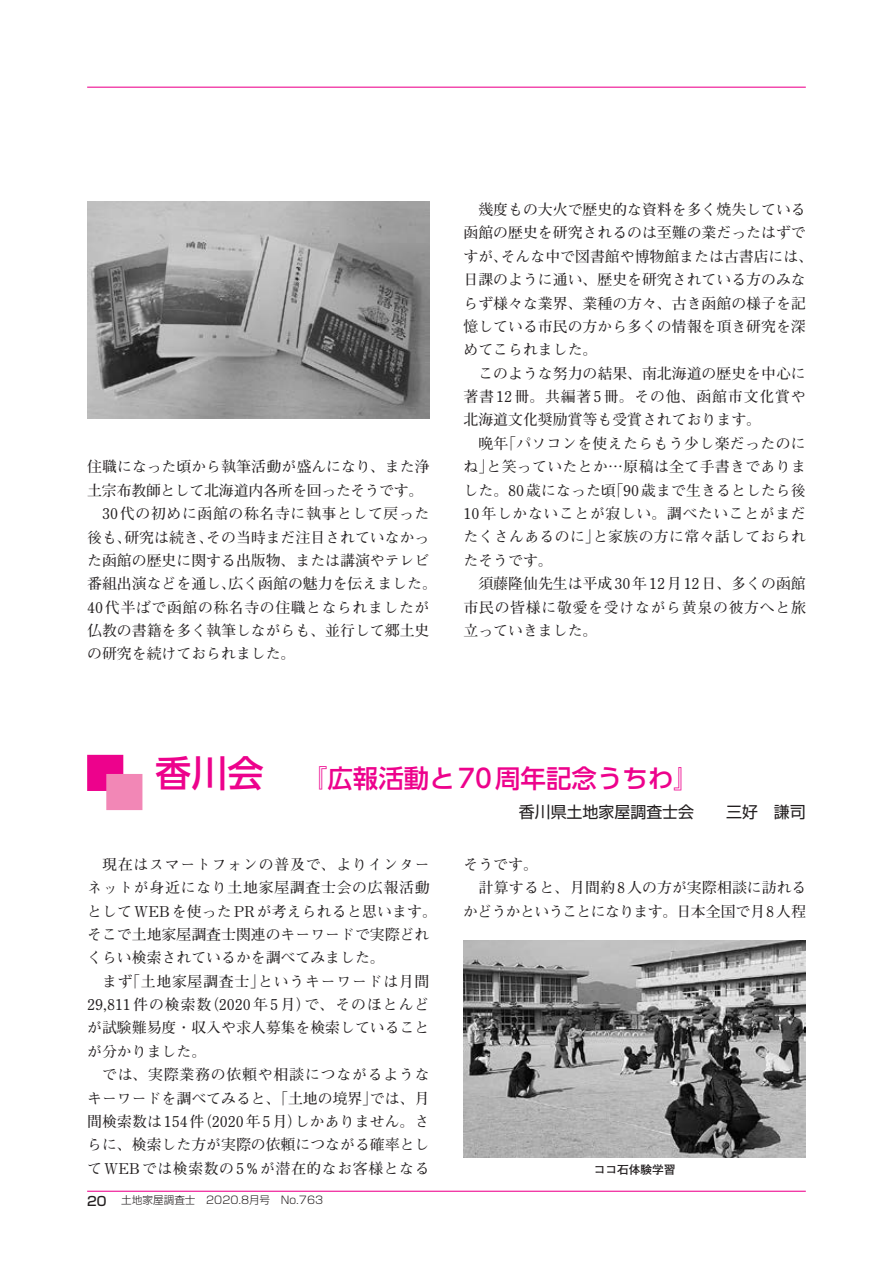
<style>
.page{position:relative;width:893px;height:1263px;background:#fff}
.page>*{position:absolute;margin:0;border:0;box-sizing:border-box;transform-origin:0 0}
.t1{font:500 25.5px "UD Shin Go Pr 6 N";color:#ed028c}
.t2{font:15.9px "Shin Go Pr 6 N";color:#231f20}
.t3{font:700 14.85px/23.4px "Futo Min A101 Pr 6 N";color:#231f20;text-align:justify}
.t4{font:700 14.85px "Futo Min A101 Pr 6 N";letter-spacing:.04em;color:#231f20}
.t5{font:700 14.85px "Futo Min A101 Pr 6 N";letter-spacing:-.035em;color:#231f20}
.t6{font:700 11.7px "Futo Go B101 Pr 6 N";color:#231f20}
.t7{font:300 10.65px "Shin Go Pr 6 N";color:#231f20}
.s1{font-size:36.15px}
.s2{font-weight:500;font-size:12.75px}
</style>
<div class="page">
<hr style="left:87px;top:1191px;width:719px;height:1px;background:#ed028c">
<hr style="left:87px;top:87px;width:719px;height:1px;background:#ed028c">
<div style="left:87px;top:755px;width:36px;height:36px;background:#ed028c"></div>
<div style="left:106px;top:774px;width:36px;height:36px;background:#f287b6"></div>
<img style="left:87px;top:202px;width:342px;height:217px">
<img style="left:464px;top:941px;width:342px;height:217px">
<p class="t3" style="left:87px;top:454px;width:344px">住職になった頃から執筆活動が盛んになり、また浄</p>
<p class="t3" style="left:87px;top:478px;width:338px">土宗布教師として北海道内各所を回ったそうです。</p>
<p class="t4" style="left:102px;top:502px;width:329px">30代の初めに函館の称名寺に執事として戻った</p>
<p class="t3" style="left:87px;top:525px;width:344px">後も、研究は続き、その当時まだ注目されていなかっ</p>
<p class="t3" style="left:87px;top:548px;width:344px">た函館の歴史に関する出版物、または講演やテレビ</p>
<p class="t3" style="left:87px;top:571px;width:351px">番組出演などを通し、広く函館の魅力を伝えました。</p>
<p class="t4" style="left:87px;top:595px;width:344px">40代半ばで函館の称名寺の住職となられましたが</p>
<p class="t3" style="left:87px;top:618px;width:344px">仏教の書籍を多く執筆しながらも、並行して郷土史</p>
<p class="t3" style="left:87px;top:641px;width:210px">の研究を続けておられました。</p>
<p class="t3" style="left:463px;top:197px;width:351px;text-align:left;text-indent:15px">幾度もの大火で歴史的な資料を多く焼失している函館の歴史を研究されるのは至難の業だったはずですが、そんな中で図書館や博物館または古書店には、日課のように通い、歴史を研究されている方のみならず様々な業界、業種の方々、古き函館の様子を記憶している市民の方から多くの情報を頂き研究を深めてこられました。</p>
<p class="t3" style="left:463px;top:361px;width:344px;text-indent:15px">このような努力の結果、南北海道の歴史を中心に著書12冊。共編著5冊。その他、函館市文化賞や北海道文化奨励賞等も受賞されております。</p>
<p class="t3" style="left:463px;top:431px;width:344px;text-indent:15px">晩年「パソコンを使えたらもう少し楽だったのにね」と笑っていたとか…原稿は全て手書きでありました。80歳になった頃「90歳まで生きるとしたら後10年しかないことが寂しい。調べたいことがまだたくさんあるのに」と家族の方に常々話しておられたそうです。</p>
<p class="t3" style="left:463px;top:571px;width:344px;text-indent:15px">須藤隆仙先生は平成30年12月12日、多くの函館市民の皆様に敬愛を受けながら黄泉の彼方へと旅立っていきました。</p>
<h1 class="t1" style="left:155px;top:757px;width:545px"><span class="s1">香川会</span>　　『広報活動と70周年記念うちわ』</h1>
<p class="t2" style="left:519px;top:799px;width:289px">香川県土地家屋調査士会　　三好　謙司</p>
<p class="t3" style="left:463px;top:852px;width:76px">そうです。</p>
<p class="t3" style="left:478px;top:875px;width:329px">計算すると、月間約8人の方が実際相談に訪れる</p>
<p class="t5" style="left:463px;top:899px;width:344px">かどうかということになります。日本全国で月8人程</p>
<p class="t3" style="left:87px;top:852px;width:351px;text-align:left;text-indent:15px">現在はスマートフォンの普及で、よりインターネットが身近になり土地家屋調査士会の広報活動としてWEBを使ったPRが考えられると思います。そこで土地家屋調査士関連のキーワードで実際どれくらい検索されているかを調べてみました。</p>
<p class="t3" style="left:87px;top:969px;width:344px;text-indent:15px">まず「土地家屋調査士」というキーワードは月間29,811件の検索数（2020年5月）で、そのほとんどが試験難易度・収入や求人募集を検索していることが分かりました。</p>
<p class="t3" style="left:87px;top:1062px;width:344px;text-indent:15px">では、実際業務の依頼や相談につながるようなキーワードを調べてみると、「土地の境界」では、月間検索数は154件（2020年5月）しかありません。さらに、検索した方が実際の依頼につながる確率としてWEBでは検索数の5％が潜在的なお客様となる</p>
<p class="t6" style="left:594px;top:1160px;width:83px">ココ石体験学習</p>
<p class="t7" style="left:87px;top:1191px;width:237px"><span class="s2">20</span> 土地家屋調査士　2020.8月号　No.763</p>
</div>
